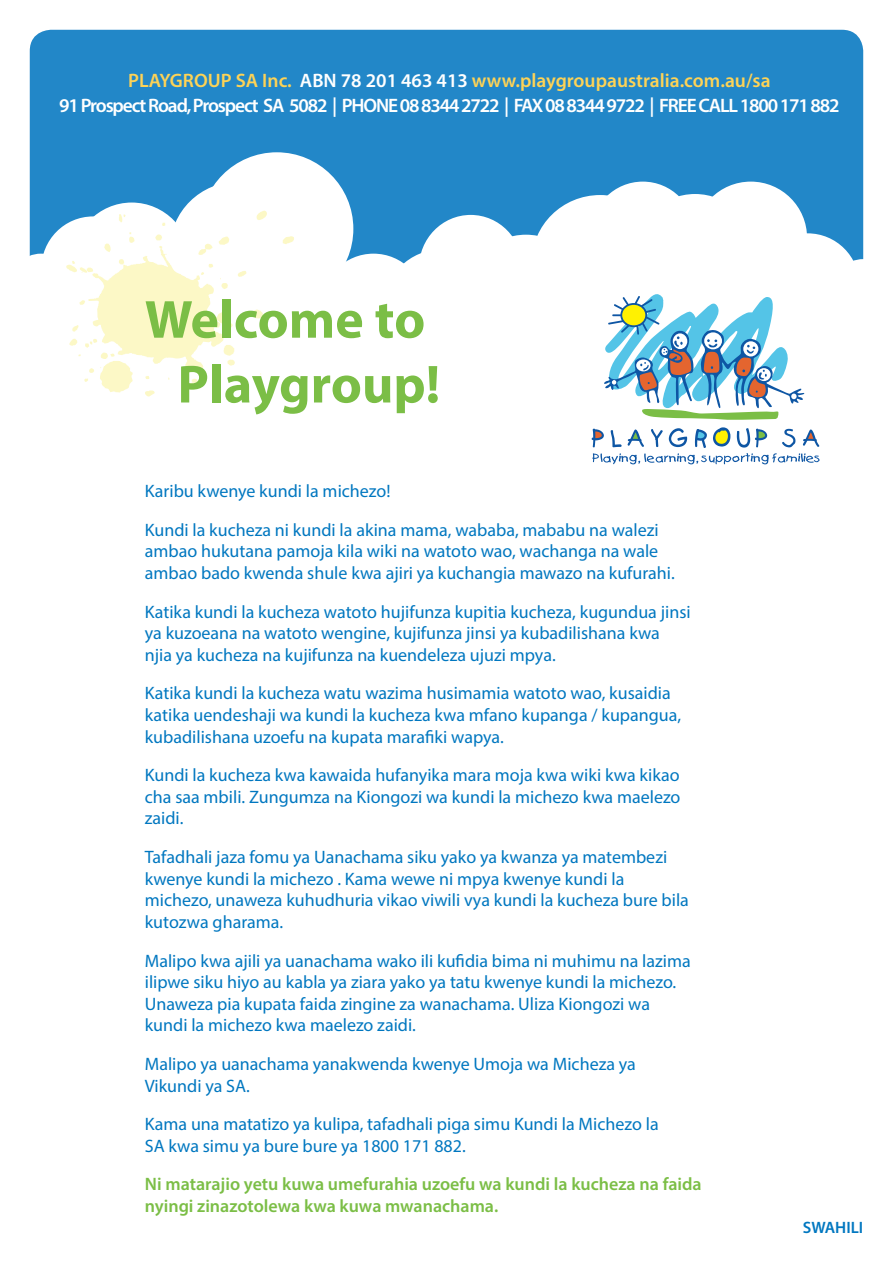
<style>
.page{position:relative;width:893px;height:1263px;background:#fff}
.page>*{position:absolute;margin:0;border:0;box-sizing:border-box;transform-origin:0 0}
.t1{font:700 54px/64.8px "Myriad Pro";color:#7bbe46;text-align:right}
.t2{font:600 19.5px "Myriad Pro";letter-spacing:-.06em;color:#fff}
.t3{font:600 19.5px "Myriad Pro";color:#fed356}
.t4{font:18px/21.6px "Myriad Pro";color:#0077c0}
.t5{font:600 18px/21.6px "Myriad Pro";color:#7bbe46}
.t6{font:600 16.5px "Myriad Pro";color:#0077c0}
.s1{color:#fff}
</style>
<div class="page">
<div style="left:30px;top:30px;width:833px;height:234px;background:#2287c8"></div>
<div style="left:200px;top:152px;width:153px;height:153px;background:#fff;border-radius:50%"></div>
<div style="left:322px;top:254px;width:103px;height:103px;background:#fff;border-radius:50%"></div>
<div style="left:756px;top:233px;width:103px;height:104px;background:#fff;border-radius:50%"></div>
<div style="left:591px;top:182px;width:103px;height:103px;background:#fff;border-radius:50%"></div>
<div style="left:694px;top:182px;width:113px;height:112px;background:#fff;border-radius:50%"></div>
<div style="left:419px;top:215px;width:103px;height:106px;background:#fff;border-radius:50%"></div>
<div style="left:532px;top:195px;width:136px;height:134px;background:#fff;border-radius:50%"></div>
<div style="left:170px;top:182px;width:137px;height:134px;background:#fff;border-radius:50%"></div>
<div style="left:383px;top:249px;width:119px;height:119px;background:#fff;border-radius:50%"></div>
<div style="left:466px;top:235px;width:120px;height:119px;background:#fff;border-radius:50%"></div>
<div style="left:635px;top:194px;width:120px;height:119px;background:#fff;border-radius:50%"></div>
<div style="left:41px;top:216px;width:104px;height:105px;background:#fff;border-radius:50%"></div>
<div style="left:10px;top:254px;width:62px;height:62px;background:#fff;border-radius:50%"></div>
<svg style="left:852px;top:259px;width:11px;height:5px"></svg>
<svg style="left:604px;top:294px;width:200px;height:126px"></svg>
<svg style="left:592px;top:427px;width:227px;height:37px"></svg>
<svg style="left:66px;top:210px;width:228px;height:187px"></svg>
<p class="t3" style="left:128px;top:68px;width:644px">PLAYGROUP SA Inc. <span class="s1">ABN 78 201 463 413</span> www.playgroupaustralia.com.au/sa</p>
<p class="t2" style="left:59px;top:93px;width:782px">91 Prospect Road, Prospect SA 5082 | PHONE 08 8344 2722 | FAX 08 8344 9722 | FREE CALL 1800 171 882</p>
<p class="t1" style="left:145px;top:285px;width:297px">Welcome to<br>Playgroup!</p>
<p class="t4" style="left:145px;top:480px;width:247px">Karibu kwenye kundi la michezo!</p>
<p class="t4" style="left:145px;top:519px;width:532px">Kundi la kucheza ni kundi la akina mama, wababa, mababu na walezi ambao hukutana pamoja kila wiki na watoto wao, wachanga na wale ambao bado kwenda shule kwa ajiri ya kuchangia mawazo na kufurahi.</p>
<p class="t4" style="left:145px;top:600px;width:547px">Katika kundi la kucheza watoto hujifunza kupitia kucheza, kugundua jinsi ya kuzoeana na watoto wengine, kujifunza jinsi ya kubadilishana kwa njia ya kucheza na kujifunza na kuendeleza ujuzi mpya.</p>
<p class="t4" style="left:145px;top:682px;width:538px">Katika kundi la kucheza watu wazima husimamia watoto wao, kusaidia katika uendeshaji wa kundi la kucheza kwa mfano kupanga / kupangua, kubadilishana uzoefu na kupata marafiki wapya.</p>
<p class="t4" style="left:145px;top:764px;width:537px;text-align:justify">Kundi la kucheza kwa kawaida hufanyika mara moja kwa wiki kwa kikao cha saa mbili. Zungumza na Kiongozi wa kundi la michezo kwa maelezo zaidi.</p>
<p class="t4" style="left:145px;top:846px;width:546px">Tafadhali jaza fomu ya Uanachama siku yako ya kwanza ya matembezi kwenye kundi la michezo . Kama wewe ni mpya kwenye kundi la michezo, unaweza kuhudhuria vikao viwili vya kundi la kucheza bure bila kutozwa gharama.</p>
<p class="t4" style="left:145px;top:949px;width:547px">Malipo kwa ajili ya uanachama wako ili kufidia bima ni muhimu na lazima ilipwe siku hiyo au kabla ya ziara yako ya tatu kwenye kundi la michezo.<br>Unaweza pia kupata faida zingine za wanachama. Uliza Kiongozi wa kundi la michezo kwa maelezo zaidi.</p>
<p class="t4" style="left:145px;top:1053px;width:493px">Malipo ya uanachama yanakwenda kwenye Umoja wa Micheza ya<br>Vikundi ya SA.</p>
<p class="t4" style="left:145px;top:1113px;width:515px">Kama una matatizo ya kulipa, tafadhali piga simu Kundi la Michezo la<br>SA kwa simu ya bure bure ya 1800 171 882.</p>
<p class="t5" style="left:145px;top:1173px;width:558px">Ni matarajio yetu kuwa umefurahia uzoefu wa kundi la kucheza na faida nyingi zinazotolewa kwa kuwa mwanachama.</p>
<p class="t6" style="left:803px;top:1217px;width:62px">SWAHILI</p>
</div>
